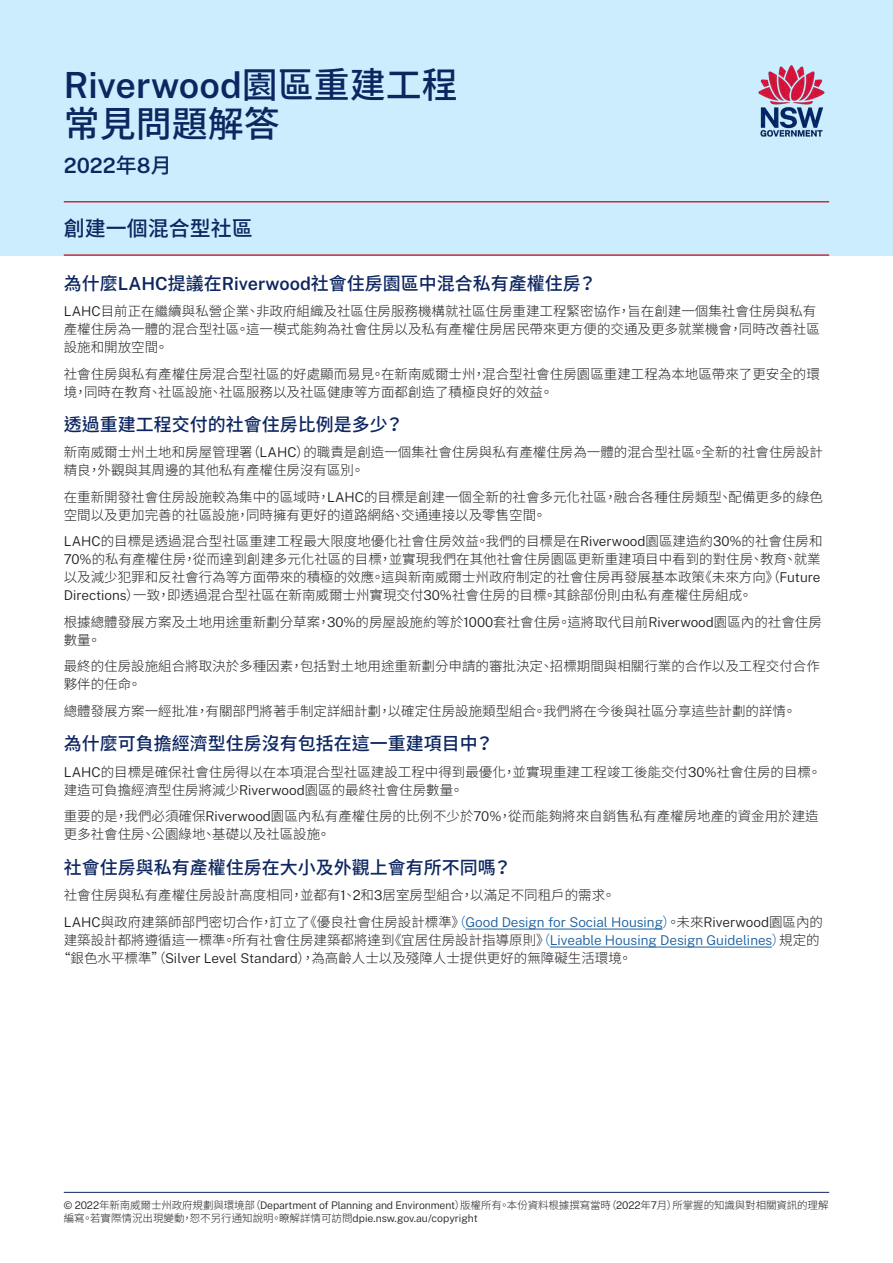
<style>
.page{position:relative;width:893px;height:1263px;background:#fff}
.page>*{position:absolute;margin:0;border:0;box-sizing:border-box;transform-origin:0 0}
.t1{font:600 36px "Public Sans";color:#0d2660}
.t2{font:500 36px "Noto Sans CJ Ktc";color:#0d2660}
.P-Big{font:500 21px "Noto Sans CJ Ktc";color:#0d2660}
.t3{font:600 21px "Public Sans";color:#0d2660}
.Question{font:500 18px "Noto Sans CJ Ktc";color:#0d2660}
.t4{font:300 13.5px/18px "Noto Sans CJ Ktc";color:#231f20}
.t5{font:300 10.5px/13.5px "Noto Sans CJ Ktc";letter-spacing:-.01em;color:#231f20}
.s1{font-family:"Noto Sans CJ Ktc";font-weight:500}
.s2{font-family:"Public Sans";font-weight:600}
.s3{font-family:"Public Sans"}
.s4{color:#175d9e}
.s5{font-family:"Public Sans";color:#175d9e}
</style>
<div class="page">
<hr style="left:64px;top:1192px;width:765px;height:1px;background:#0d2660">
<hr style="left:465px;top:928px;width:198px;height:1px;background:#175d9e">
<hr style="left:550px;top:946px;width:222px;height:1px;background:#175d9e">
<div style="left:0;top:0;width:893px;height:255px;background:#ccedfe"></div>
<hr style="left:64px;top:254px;width:765px;height:2px;background:#c23040">
<hr style="left:64px;top:201px;width:765px;height:2px;background:#c23040">
<img style="left:758px;top:65px;width:67px;height:72px">
<h1 class="t1" style="left:64px;top:61px;width:395px">Riverwood<span class="s1">園區重建工程</span></h1>
<h1 class="t2" style="left:64px;top:103px;width:217px">常見問題解答</h1>
<h1 class="t3" style="left:64px;top:151px;width:109px">2022<span class="s1">年</span>8<span class="s1">月</span></h1>
<p class="P-Big" style="left:64px;top:217px;width:190px">創建一個混合型社區</p>
<p class="Question" style="left:64px;top:273px;width:534px">為什麼<span class="s2">LAHC</span>提議在<span class="s2">Riverwood</span>社會住房園區中混合私有產權住房？</p>
<p class="t4" style="left:64px;top:302px;width:758px"><span class="s3">LAHC</span>目前正在繼續與私營企業、非政府組織及社區住房服務機構就社區住房重建工程緊密協作，旨在創建一個集社會住房與私有產權住房為一體的混合型社區。這一模式能夠為社會住房以及私有產權住房居民帶來更方便的交通及更多就業機會，同時改善社區設施和開放空間。</p>
<p class="t4" style="left:64px;top:365px;width:758px">社會住房與私有產權住房混合型社區的好處顯而易見。在新南威爾士州，混合型社會住房園區重建工程為本地區帶來了更安全的環境，同時在教育、社區設施、社區服務以及社區健康等方面都創造了積極良好的效益。</p>
<p class="Question" style="left:64px;top:414px;width:341px">透過重建工程交付的社會住房比例是多少？</p>
<p class="t4" style="left:64px;top:444px;width:761px">新南威爾士州土地和房屋管理署（<span class="s3">LAHC</span>）的職責是創造一個集社會住房與私有產權住房為一體的混合型社區。全新的社會住房設計精良，外觀與其周邊的其他私有產權住房沒有區別。</p>
<p class="t4" style="left:64px;top:488px;width:761px">在重新開發社會住房設施較為集中的區域時，<span class="s3">LAHC</span>的目標是創建一個全新的社會多元化社區，融合各種住房類型、配備更多的綠色空間以及更加完善的社區設施，同時擁有更好的道路網絡、交通連接以及零售空間。</p>
<p class="t4" style="left:64px;top:533px;width:760px"><span class="s3">LAHC</span>的目標是透過混合型社區重建工程最大限度地優化社會住房效益。我們的目標是在<span class="s3">Riverwood</span>園區建造約<span class="s3">30%</span>的社會住房和<span class="s3">70%</span>的私有產權住房，從而達到創建多元化社區的目標，並實現我們在其他社會住房園區更新重建項目中看到的對住房、教育、就業以及減少犯罪和反社會行為等方面帶來的積極的效應。這與新南威爾士州政府制定的社會住房再發展基本政策《未來方向》（<span class="s3">Future Directions</span>）一致，即透過混合型社區在新南威爾士州實現交付<span class="s3">30%</span>社會住房的目標。其餘部份則由私有產權住房組成。</p>
<p class="t4" style="left:64px;top:613px;width:760px">根據總體發展方案及土地用途重新劃分草案，<span class="s3">30%</span>的房屋設施約等於<span class="s3">1000</span>套社會住房。這將取代目前<span class="s3">Riverwood</span>園區內的社會住房數量。</p>
<p class="t4" style="left:64px;top:658px;width:758px">最終的住房設施組合將取決於多種因素，包括對土地用途重新劃分申請的審批決定、招標期間與相關行業的合作以及工程交付合作夥伴的任命。</p>
<p class="t4" style="left:64px;top:702px;width:734px">總體發展方案一經批准，有關部門將著手制定詳細計劃，以確定住房設施類型組合。我們將在今後與社區分享這些計劃的詳情。</p>
<p class="Question" style="left:64px;top:733px;width:431px">為什麼可負擔經濟型住房沒有包括在這一重建項目中？</p>
<p class="t4" style="left:64px;top:763px;width:759px"><span class="s3">LAHC</span>的目標是確保社會住房得以在本項混合型社區建設工程中得到最優化，並實現重建工程竣工後能交付<span class="s3">30%</span>社會住房的目標。建造可負擔經濟型住房將減少<span class="s3">Riverwood</span>園區的最終社會住房數量。</p>
<p class="t4" style="left:64px;top:808px;width:756px">重要的是，我們必須確保<span class="s3">Riverwood</span>園區內私有產權住房的比例不少於<span class="s3">70%</span>，從而能夠將來自銷售私有產權房地產的資金用於建造更多社會住房、公園綠地、基礎以及社區設施。</p>
<p class="Question" style="left:64px;top:857px;width:449px">社會住房與私有產權住房在大小及外觀上會有所不同嗎？</p>
<p class="t4" style="left:64px;top:886px;width:553px">社會住房與私有產權住房設計高度相同，並都有<span class="s3">1</span>、<span class="s3">2</span>和<span class="s3">3</span>居室房型組合，以滿足不同租戶的需求。</p>
<p class="t4" style="left:64px;top:913px;width:761px"><span class="s3">LAHC</span>與政府建築師部門密切合作，訂立了《優良社會住房設計標準》<span class="s4">（</span><span class="s5">Good Design for Social Housing</span><span class="s4">）</span>。未來<span class="s3">Riverwood</span>園區內的</p>
<p class="t4" style="left:64px;top:931px;width:757px">建築設計都將遵循這一標準。所有社會住房建築都將達到《宜居住房設計指導原則》<span class="s4">（</span><span class="s5">Liveable Housing Design Guidelines</span><span class="s4">）</span>規定的</p>
<p class="t4" style="left:57px;top:949px;width:576px">“銀色水平標準”（<span class="s3">Silver Level Standard</span>），為高齡人士以及殘障人士提供更好的無障礙生活環境。</p>
<p class="t5" style="left:64px;top:1198px;width:766px"><span class="s3">© 2022</span>年新南威爾士州政府規劃與環境部（<span class="s3">Department of Planning and Environment</span>）版權所有。本份資料根據撰寫當時（<span class="s3">2022</span>年<span class="s3">7</span>月）所掌握的知識與對相關資訊的理解編寫。若實際情況出現變動，恕不另行通知說明。瞭解詳情可訪問<span class="s3">dpie.nsw.gov.au/copyright</span></p>
</div>
